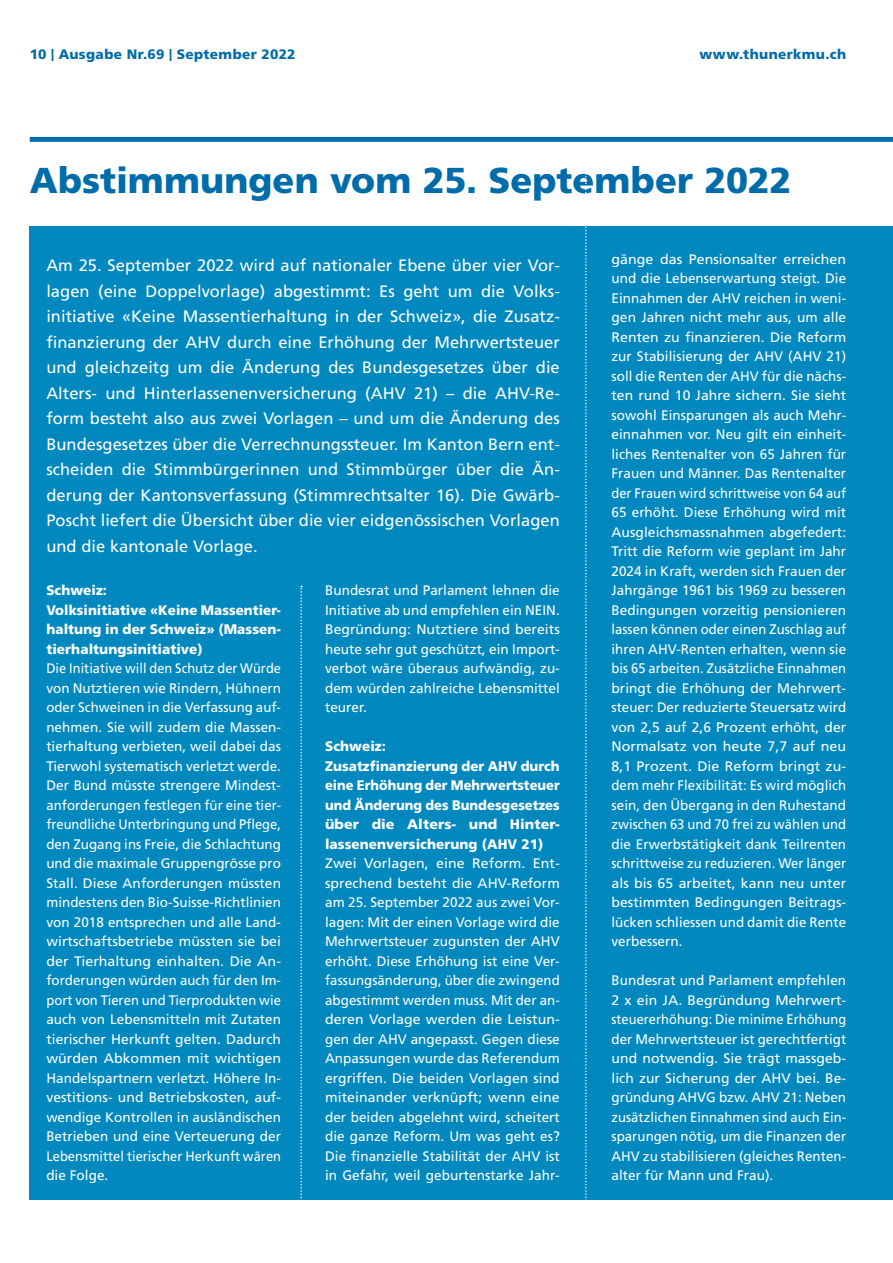
<style>
.page{position:relative;width:893px;height:1263px;background:#fff}
.page>*{position:absolute;margin:0;border:0;box-sizing:border-box;transform-origin:0 0}
.t1{font:900 36px "Frutiger LT Std";color:#006ca9}
.t2{font:16.5px/25.5px "Frutiger LT Std";letter-spacing:.005em;color:#fff;text-align:justify}
.t3{font:13.8px/19.5px "Frutiger LT Std";letter-spacing:.005em;color:#fff;text-align:justify}
.t4{font:13.8px/19.5px "Frutiger LT Std";letter-spacing:.005em;color:#fff;text-align:justify;scale:.93 1}
.t5{font:900 13.8px/19.5px "Frutiger LT Std";letter-spacing:.005em;color:#fff}
.t6{font:900 13.65px "Frutiger LT Std";letter-spacing:.025em;color:#006ca9}
.s1{font-size:12px}
</style>
<div class="page">
<div style="left:30px;top:227px;width:863px;height:973px;background:#0088bf"></div>
<svg style="left:300px;top:586px;width:2px;height:614px"></svg>
<svg style="left:585px;top:226px;width:2px;height:974px"></svg>
<div style="left:30px;top:137px;width:863px;height:5px;background:#006ca9"></div>
<p class="t6" style="left:30px;top:46px;width:267px">10 <span class="s1">|</span> Ausgabe Nr.69 <span class="s1">|</span> September 2022</p>
<p class="t6" style="left:699px;top:46px;width:148px">www.thunerkmu.ch</p>
<h1 class="t1" style="left:30px;top:159px;width:763px">Abstimmungen vom 25. September 2022</h1>
<p class="t2" style="left:46px;top:253px;width:515px">Am 25. September 2022 wird auf nationaler Ebene über vier Vor&shy;lagen (eine Doppelvorlage) abgestimmt: Es geht um die Volks&shy;initiative «Keine Massentierhaltung in der Schweiz», die Zusatz&shy;finanzierung der AHV durch eine Erhöhung der Mehrwertsteuer und gleichzeitg um die Änderung des Bundesgesetzes über die Alters- und Hinterlassenenversicherung (AHV 21) – die AHV-Re&shy;form besteht also aus zwei Vorlagen – und um die Änderung des Bundesgesetzes über die Verrechnungssteuer. Im Kanton Bern ent&shy;scheiden die Stimmbürgerinnen und Stimmbürger über die Än&shy;derung der Kantonsverfassung (Stimmrechtsalter 16). Die Gwärb-Poscht liefert die Übersicht über die vier eidgenössischen Vorlagen und die kantonale Vorlage.</p>
<p class="t5" style="left:46px;top:581px;width:236px">Schweiz:<br>Volksinitiative «Keine Massentier&shy;haltung in der Schweiz» (Massen&shy;tierhaltungsinitiative)</p>
<p class="t4" style="left:46px;top:659px;width:254px">Die Initiative will den Schutz der Würde von Nutztieren wie Rindern, Hühnern oder Schweinen in die Verfassung auf&shy;nehmen. Sie will zudem die Massen&shy;tierhaltung verbieten, weil dabei das Tierwohl systematisch verletzt werde.<br>Der Bund müsste strengere Mindest&shy;anforderungen festlegen für eine tier&shy;freundliche Unterbringung und Pflege, den Zugang ins Freie, die Schlachtung und die maximale Gruppengrösse pro Stall. Diese Anforderungen müssten mindestens den Bio-Suisse-Richtlinien von 2018 entsprechen und alle Land&shy;wirtschaftsbetriebe müssten sie bei der Tierhaltung einhalten. Die An&shy;forderungen würden auch für den Im&shy;port von Tieren und Tierprodukten wie auch von Lebensmitteln mit Zutaten tierischer Herkunft gelten. Dadurch würden Abkommen mit wichtigen Handelspartnern verletzt. Höhere In&shy;vestitions- und Betriebskosten, auf&shy;wendige Kontrollen in ausländischen Betrieben und eine Verteuerung der Lebensmittel tierischer Herkunft wären die Folge.</p>
<p class="t3" style="left:325px;top:581px;width:236px">Bundesrat und Parlament lehnen die Initiative ab und empfehlen ein NEIN.<br>Begründung: Nutztiere sind bereits heute sehr gut geschützt, ein Import&shy;verbot wäre überaus aufwändig, zu&shy;dem würden zahlreiche Lebensmittel teurer.</p>
<p class="t5" style="left:325px;top:737px;width:236px">Schweiz:<br>Zusatzfinanzierung der AHV durch eine Erhöhung der Mehrwertsteuer und Änderung des Bundesgesetzes über die Alters- und Hinter&shy;lassenenversicherung (AHV 21)</p>
<p class="t3" style="left:325px;top:854px;width:236px">Zwei Vorlagen, eine Reform. Ent&shy;sprechend besteht die AHV-Reform am 25. September 2022 aus zwei Vor&shy;lagen: Mit der einen Vorlage wird die Mehrwertsteuer zugunsten der AHV erhöht. Diese Erhöhung ist eine Ver&shy;fassungsänderung, über die zwingend abgestimmt werden muss. Mit der an&shy;deren Vorlage werden die Leistun&shy;gen der AHV angepasst. Gegen diese Anpassungen wurde das Referendum ergriffen. Die beiden Vorlagen sind miteinander verknüpft; wenn eine der beiden abgelehnt wird, scheitert die ganze Reform. Um was geht es?<br>Die finanzielle Stabilität der AHV ist in Gefahr, weil geburtenstarke Jahr-</p>
<p class="t3" style="left:611px;top:249px;width:236px">gänge das Pensionsalter erreichen und die Lebenserwartung steigt. Die Einnahmen der AHV reichen in weni&shy;gen Jahren nicht mehr aus, um alle Renten zu finanzieren. Die Reform zur Stabilisierung der AHV (AHV 21) soll die Renten der AHV für die nächs&shy;ten rund 10 Jahre sichern. Sie sieht sowohl Einsparungen als auch Mehr&shy;einnahmen vor. Neu gilt ein einheit&shy;liches Rentenalter von 65 Jahren für Frauen und Männer. Das Rentenalter der Frauen wird schrittweise von 64 auf 65 erhöht. Diese Erhöhung wird mit Ausgleichsmassnahmen abgefedert:<br>Tritt die Reform wie geplant im Jahr 2024 in Kraft, werden sich Frauen der Jahrgänge 1961 bis 1969 zu besseren Bedingungen vorzeitig pensionieren lassen können oder einen Zuschlag auf ihren AHV-Renten erhalten, wenn sie bis 65 arbeiten. Zusätzliche Einnahmen bringt die Erhöhung der Mehrwert&shy;steuer: Der reduzierte Steuersatz wird von 2,5 auf 2,6 Prozent erhöht, der Normalsatz von heute 7,7 auf neu 8,1 Prozent. Die Reform bringt zu&shy;dem mehr Flexibilität: Es wird möglich sein, den Übergang in den Ruhestand zwischen 63 und 70 frei zu wählen und die Erwerbstätigkeit dank Teilrenten schrittweise zu reduzieren. Wer länger als bis 65 arbeitet, kann neu unter bestimmten Bedingungen Beitrags&shy;lücken schliessen und damit die Rente verbessern.</p>
<p class="t3" style="left:611px;top:971px;width:236px">Bundesrat und Parlament empfehlen 2 x ein JA. Begründung Mehrwert&shy;steuererhöhung: Die minime Erhöhung der Mehrwertsteuer ist gerechtfertigt und notwendig. Sie trägt massgeb&shy;lich zur Sicherung der AHV bei. Be&shy;gründung AHVG bzw. AHV 21: Neben zusätzlichen Einnahmen sind auch Ein&shy;sparungen nötig, um die Finanzen der AHV zu stabilisieren (gleiches Renten&shy;alter für Mann und Frau).</p>
</div>
